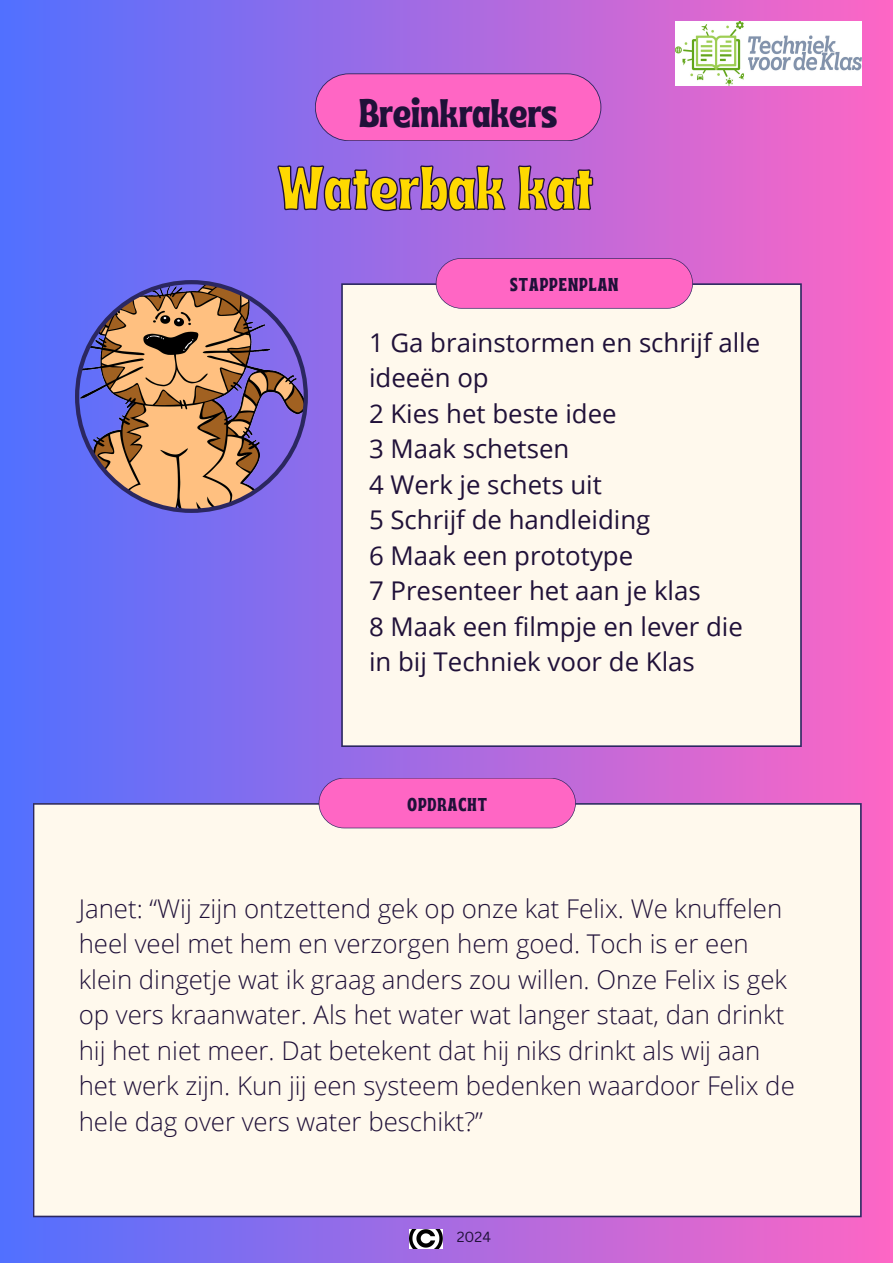
<style>
.page{position:relative;width:893px;height:1263px;background:#fff}
.page>*{position:absolute;margin:0;border:0;box-sizing:border-box;transform-origin:0 0}
.t1{font:61.35px "Ayr Tropika Island Int";color:#ffd900}
.t2{font:39.83px "Ayr Tropika Island Int";color:#201139}
.t3{font:300 25.8px/35.5px "Open Sans";color:#201139}
.t4{font:25.8px/35.5px "Open Sans";color:#201139}
.t5{font:18.6px "Ayr Tropika Island Int";letter-spacing:.055em;color:#201139}
.t6{font:14.25px "Canva Sans";color:#201139}
</style>
<div class="page">
<div style="left:0;top:0;width:893px;height:1263px;background:linear-gradient(to right,#5170ff,#fe66c4)"></div>
<div style="left:341px;top:283px;width:461px;height:464px;background:#fff9ed"></div>
<div style="left:33px;top:803px;width:828px;height:414px;background:#fff9ed"></div>
<svg style="left:319px;top:778px;width:257px;height:50px;background:#f867c3"></svg>
<svg style="left:315px;top:73px;width:286px;height:68px;background:#f464c2"></svg>
<svg style="left:75px;top:280px;width:233px;height:233px;background:#9c7b93"></svg>
<img style="left:675px;top:22px;width:186px;height:64px">
<img style="left:410px;top:1229px;width:32px;height:19px">
<svg style="left:436px;top:258px;width:257px;height:51px;background:#f768c2"></svg>
<svg style="left:276px;top:164px;width:318px;height:48px;background:#8f5cc7"></svg>
<p class="t2" style="left:359px;top:75px;width:199px">Breinkrakers</p>
<h1 class="t1" style="left:278px;top:129px;width:318px">Waterbak kat</h1>
<h4 class="t5" style="left:510px;top:267px;width:110px">STAPPENPLAN</h4>
<p class="t4" style="left:369px;top:324px;width:393px">1 Ga brainstormen en schrijf alle ideeën op<br>2 Kies het beste idee<br>3 Maak schetsen<br>4 Werk je schets uit<br>5 Schrijf de handleiding<br>6 Maak een prototype<br>7 Presenteer het aan je klas<br>8 Maak een filmpje en lever die in bij Techniek voor de Klas</p>
<h2 class="t5" style="left:407px;top:787px;width:81px">OPDRACHT</h2>
<h3 class="t3" style="left:79px;top:890px;width:717px">Janet: “Wij zijn ontzettend gek op onze kat Felix. We knuffelen heel veel met hem en verzorgen hem goed. Toch is er een klein dingetje wat ik graag anders zou willen. Onze Felix is gek op vers kraanwater. Als het water wat langer staat, dan drinkt hij het niet meer. Dat betekent dat hij niks drinkt als wij aan het werk zijn. Kun jij een systeem bedenken waardoor Felix de hele dag over vers water beschikt?”</h3>
<h3 class="t6" style="left:457px;top:1227px;width:36px">2024</h3>
</div>
